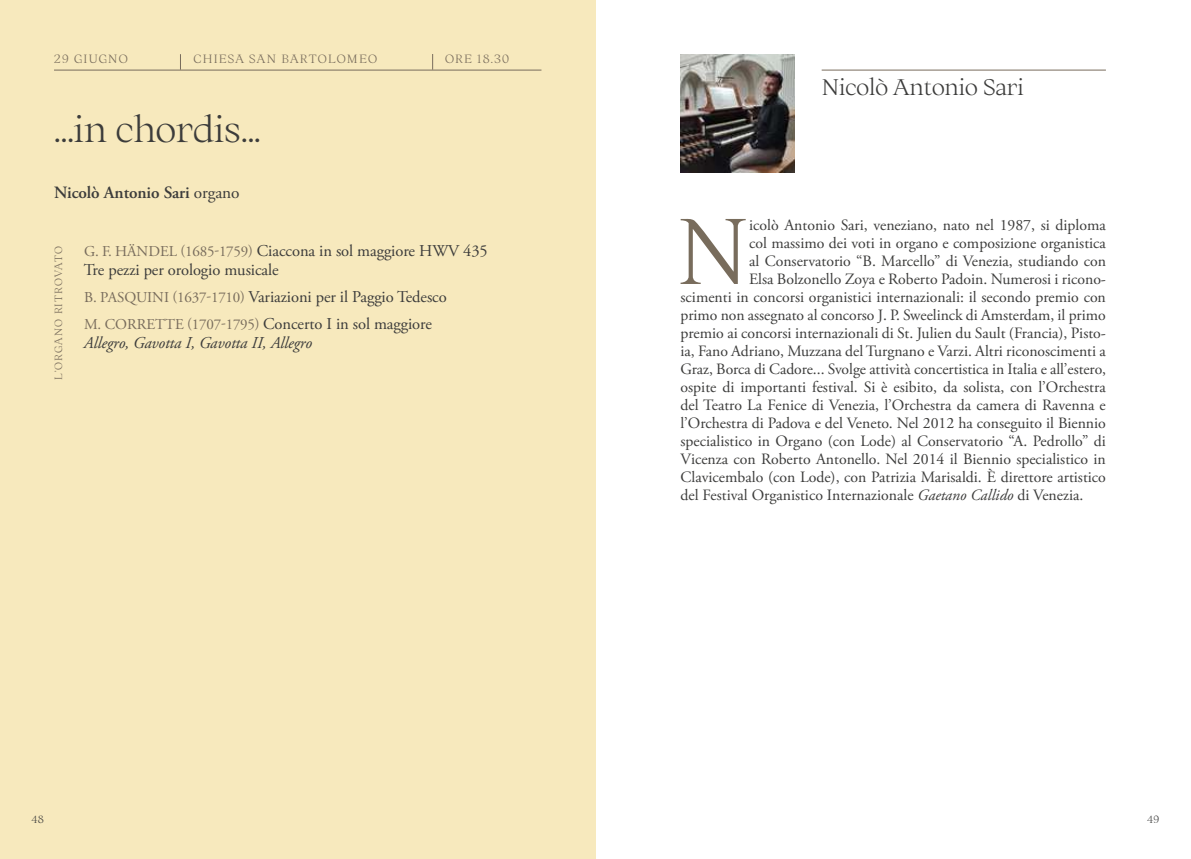
<style>
.page{position:relative;width:1191px;height:859px;background:#fff}
.page>*{position:absolute;margin:0;border:0;box-sizing:border-box;transform-origin:0 0}
.t1{font:300 92.85px "Ortica";color:#786c5c}
.t2{font:300 36px "Ortica";color:#3c3c3b}
.t3{font:300 22.5px "Ortica";color:#3c3c3b}
.t4{font:600 17.25px "Adobe Garamond Pro";letter-spacing:-.005em;color:#3c3c3b}
.t5{font:16.5px/18.8px "Adobe Garamond Pro";letter-spacing:-.005em;color:#3c3c3b}
.t6{font:italic 16.5px "Adobe Garamond Pro";letter-spacing:-.005em;color:#3c3c3b}
.t7{font:15.75px "Adobe Garamond Pro";color:#3c3c3b}
.t8{font:300 12px "Ortica";letter-spacing:.1em;color:#786c5c}
.t9{font:300 10.5px "Ortica";letter-spacing:.1em;color:#786c5c}
.t10{font:300 10.5px "Ortica";color:#3c3c3b}
.s1{font-weight:400}
.s2{font-size:15px;color:#786c5c}
.s3{font-style:italic}
</style>
<div class="page">
<hr style="left:821px;top:70px;width:285px;height:1px;background:#786c5c">
<div style="left:0;top:0;width:595px;height:859px;background:#f7e9bd"></div>
<hr style="left:54px;top:70px;width:487px;height:1px;background:#786c5c">
<svg style="left:180px;top:54px;width:1px;height:16px"></svg>
<svg style="left:432px;top:54px;width:1px;height:16px"></svg>
<img style="left:680px;top:54px;width:115px;height:118px">
<p class="t8" style="left:54px;top:52px;width:75px">29 GIUGNO</p>
<p class="t8" style="left:194px;top:52px;width:185px">CHIESA SAN BARTOLOMEO</p>
<p class="t8" style="left:445px;top:52px;width:66px">ORE 18.30</p>
<h2 class="t2" style="left:54px;top:108px;width:208px">...in chordis...</h2>
<p class="t4" style="left:54px;top:182px;width:187px">Nicolò Antonio Sari <span class="s1">organo</span></p>
<p class="t9" style="left:52px;top:380px;width:135px;rotate:-90deg">L’ORGANO RITROVATO</p>
<p class="t5" style="left:84px;top:242px;width:405px"><span class="s2">G. F. HÄNDEL (1685-1759)</span> Ciaccona in sol maggiore HWV 435<br>Tre pezzi per orologio musicale</p>
<p class="t5" style="left:84px;top:284px;width:364px;line-height:27px"><span class="s2">B. PASQUINI (1637-1710)</span> Variazioni per il Paggio Tedesco<br><span class="s2">M. CORRETTE (1707-1795)</span> Concerto I in sol maggiore</p>
<p class="t6" style="left:84px;top:333px;width:230px">Allegro, Gavotta I, Gavotta II, Allegro</p>
<h3 class="t3" style="left:821px;top:74px;width:204px">Nicolò Antonio Sari</h3>
<h1 class="t1" style="left:677px;top:196px;width:74px">N</h1>
<p class="t7" style="left:749px;top:216px;width:358px">icolò Antonio Sari, veneziano, nato nel 1987, si diploma</p>
<p class="t7" style="left:749px;top:234px;width:358px">col massimo dei voti in organo e composizione organistica</p>
<p class="t7" style="left:749px;top:252px;width:358px">al Conservatorio “B. Marcello” di Venezia, studiando con</p>
<p class="t7" style="left:749px;top:270px;width:358px">Elsa Bolzonello Zoya e Roberto Padoin. Numerosi i ricono-</p>
<p class="t7" style="left:680px;top:288px;width:427px">scimenti in concorsi organistici internazionali: il secondo premio con</p>
<p class="t7" style="left:680px;top:306px;width:426px">primo non assegnato al concorso J. P. Sweelinck di Amsterdam, il primo</p>
<p class="t7" style="left:680px;top:324px;width:427px">premio ai concorsi internazionali di St. Julien du Sault (Francia), Pisto-</p>
<p class="t7" style="left:680px;top:342px;width:427px">ia, Fano Adriano, Muzzana del Turgnano e Varzi. Altri riconoscimenti a</p>
<p class="t7" style="left:680px;top:360px;width:427px">Graz, Borca di Cadore... Svolge attività concertistica in Italia e all’estero,</p>
<p class="t7" style="left:680px;top:378px;width:426px">ospite di importanti festival. Si è esibito, da solista, con l’Orchestra</p>
<p class="t7" style="left:680px;top:396px;width:427px">del Teatro La Fenice di Venezia, l’Orchestra da camera di Ravenna e</p>
<p class="t7" style="left:680px;top:414px;width:427px">l’Orchestra di Padova e del Veneto. Nel 2012 ha conseguito il Biennio</p>
<p class="t7" style="left:680px;top:432px;width:427px">specialistico in Organo (con Lode) al Conservatorio “A. Pedrollo” di</p>
<p class="t7" style="left:680px;top:450px;width:427px">Vicenza con Roberto Antonello. Nel 2014 il Biennio specialistico in</p>
<p class="t7" style="left:680px;top:468px;width:427px">Clavicembalo (con Lode), con Patrizia Marisaldi. È direttore artistico</p>
<p class="t7" style="left:680px;top:486px;width:404px">del Festival Organistico Internazionale <span class="s3">Gaetano Callido</span> di Venezia.</p>
<p class="t10" style="left:32px;top:813px;width:14px">48</p>
<p class="t10" style="left:1147px;top:813px;width:14px">49</p>
</div>
